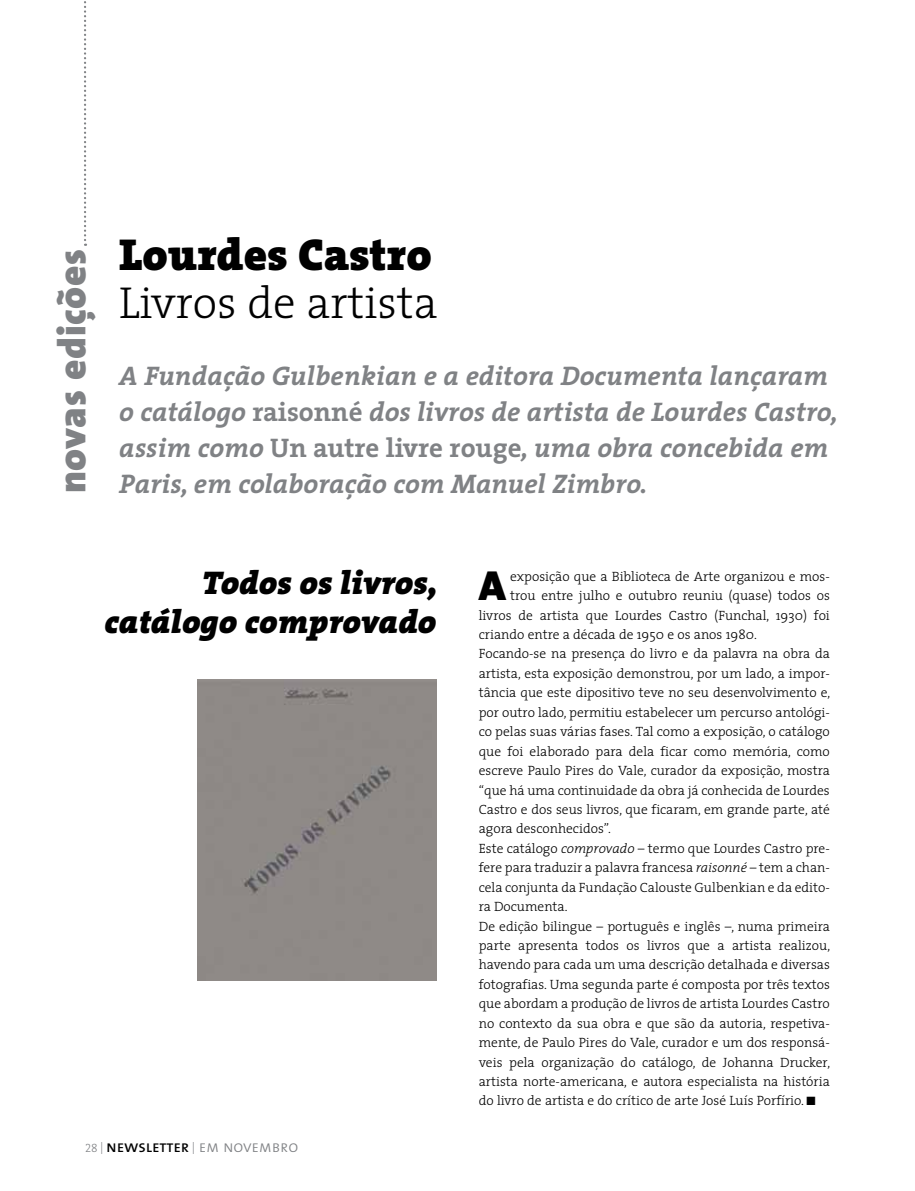
<style>
.page{position:relative;width:915px;height:1191px;background:#fff}
.page>*{position:absolute;margin:0;border:0;box-sizing:border-box;transform-origin:0 0}
.t1{font:300 45px "The Serif";color:#000}
.t2{font:900 45px "The Serif";color:#000}
.t3{font:42.3px "The Sans Black Caps";color:#000}
.t4{font:900 39px "The Sans";letter-spacing:.015em;color:#808285}
.t5{font:italic 900 33px/39px "The Serif";color:#000;text-align:right}
.t6{font:italic 700 27px/36px "The Serif";color:#808285}
.t7{font:16.5px "The Mix Caps";letter-spacing:-.01em;color:#000}
.t8{font:300 13.5px "The Serif";color:#000}
.s1{font-style:normal}
.s2{font-style:italic}
.s3{font-family:"The Serif Light Caps";font-size:12px;color:#808285}
.s4{font-family:"The Mix Light Caps";color:#808285}
</style>
<div class="page">
<svg style="left:84px;top:1px;width:2px;height:245px"></svg>
<div style="left:197px;top:679px;width:239px;height:301px;background:#8f8a87"></div>
<h3 class="t4" style="left:39px;top:493px;width:246px;rotate:-90deg">novas edições</h3>
<h1 class="t2" style="left:119px;top:216px;width:314px">Lourdes Castro</h1>
<h1 class="t1" style="left:119px;top:265px;width:320px">Livros de artista</h1>
<h3 class="t6" style="left:119px;top:357px;width:720px">A Fundação Gulbenkian e a editora Documenta lançaram o catálogo <span class="s1">raisonné</span> dos livros de artista de Lourdes Castro, assim como <span class="s1">Un autre livre rouge</span>, uma obra concebida em Paris, em colaboração com Manuel Zimbro.</h3>
<h3 class="t5" style="left:104px;top:563px;width:334px">Todos os livros, catálogo comprovado</h3>
<h2 class="t3" style="left:478px;top:550px;width:29px">A</h2>
<p class="t8" style="left:510px;top:565px;width:321px">exposição que a Biblioteca de Arte organizou e mos-</p>
<p class="t8" style="left:510px;top:584px;width:321px">trou entre julho e outubro reuniu (quase) todos os</p>
<p class="t8" style="left:478px;top:604px;width:352px">livros de artista que Lourdes Castro (Funchal, 1930) foi</p>
<p class="t8" style="left:478px;top:623px;width:279px">criando entre a década de 1950 e os anos 1980.</p>
<p class="t8" style="left:478px;top:643px;width:352px">Focando-se na presença do livro e da palavra na obra da</p>
<p class="t8" style="left:478px;top:662px;width:352px">artista, esta exposição demonstrou, por um lado, a impor-</p>
<p class="t8" style="left:478px;top:681px;width:353px">tância que este dipositivo teve no seu desenvolvimento e,</p>
<p class="t8" style="left:478px;top:701px;width:352px">por outro lado, permitiu estabelecer um percurso antológi-</p>
<p class="t8" style="left:478px;top:720px;width:352px">co pelas suas várias fases. Tal como a exposição, o catálogo</p>
<p class="t8" style="left:478px;top:740px;width:352px">que foi elaborado para dela ficar como memória, como</p>
<p class="t8" style="left:478px;top:759px;width:352px">escreve Paulo Pires do Vale, curador da exposição, mostra</p>
<p class="t8" style="left:478px;top:778px;width:352px">“que há uma continuidade da obra já conhecida de Lourdes</p>
<p class="t8" style="left:478px;top:798px;width:352px">Castro e dos seus livros, que ficaram, em grande parte, até</p>
<p class="t8" style="left:478px;top:817px;width:134px">agora desconhecidos”.</p>
<p class="t8" style="left:478px;top:837px;width:352px">Este catálogo <span class="s2">comprovado</span> – termo que Lourdes Castro pre-</p>
<p class="t8" style="left:478px;top:856px;width:352px">fere para traduzir a palavra francesa <span class="s2">raisonné</span> – tem a chan-</p>
<p class="t8" style="left:478px;top:876px;width:352px">cela conjunta da Fundação Calouste Gulbenkian e da edito-</p>
<p class="t8" style="left:478px;top:895px;width:90px">ra Documenta.</p>
<p class="t8" style="left:478px;top:914px;width:352px">De edição bilingue – português e inglês –, numa primeira</p>
<p class="t8" style="left:478px;top:934px;width:353px">parte apresenta todos os livros que a artista realizou,</p>
<p class="t8" style="left:478px;top:953px;width:352px">havendo para cada um uma descrição detalhada e diversas</p>
<p class="t8" style="left:478px;top:973px;width:352px">fotografias. Uma segunda parte é composta por três textos</p>
<p class="t8" style="left:478px;top:992px;width:352px">que abordam a produção de livros de artista Lourdes Castro</p>
<p class="t8" style="left:478px;top:1012px;width:352px">no contexto da sua obra e que são da autoria, respetiva-</p>
<p class="t8" style="left:478px;top:1031px;width:352px">mente, de Paulo Pires do Vale, curador e um dos responsá-</p>
<p class="t8" style="left:478px;top:1050px;width:353px">veis pela organização do catálogo, de Johanna Drucker,</p>
<p class="t8" style="left:478px;top:1070px;width:352px">artista norte-americana, e autora especialista na história</p>
<p class="t8" style="left:478px;top:1089px;width:338px">do livro de artista e do crítico de arte José Luís Porfírio. ■</p>
<p class="t7" style="left:85px;top:1132px;width:214px"><span class="s3">28 |</span> newsletter <span class="s3">|</span> <span class="s4">em novembro</span></p>
</div>
